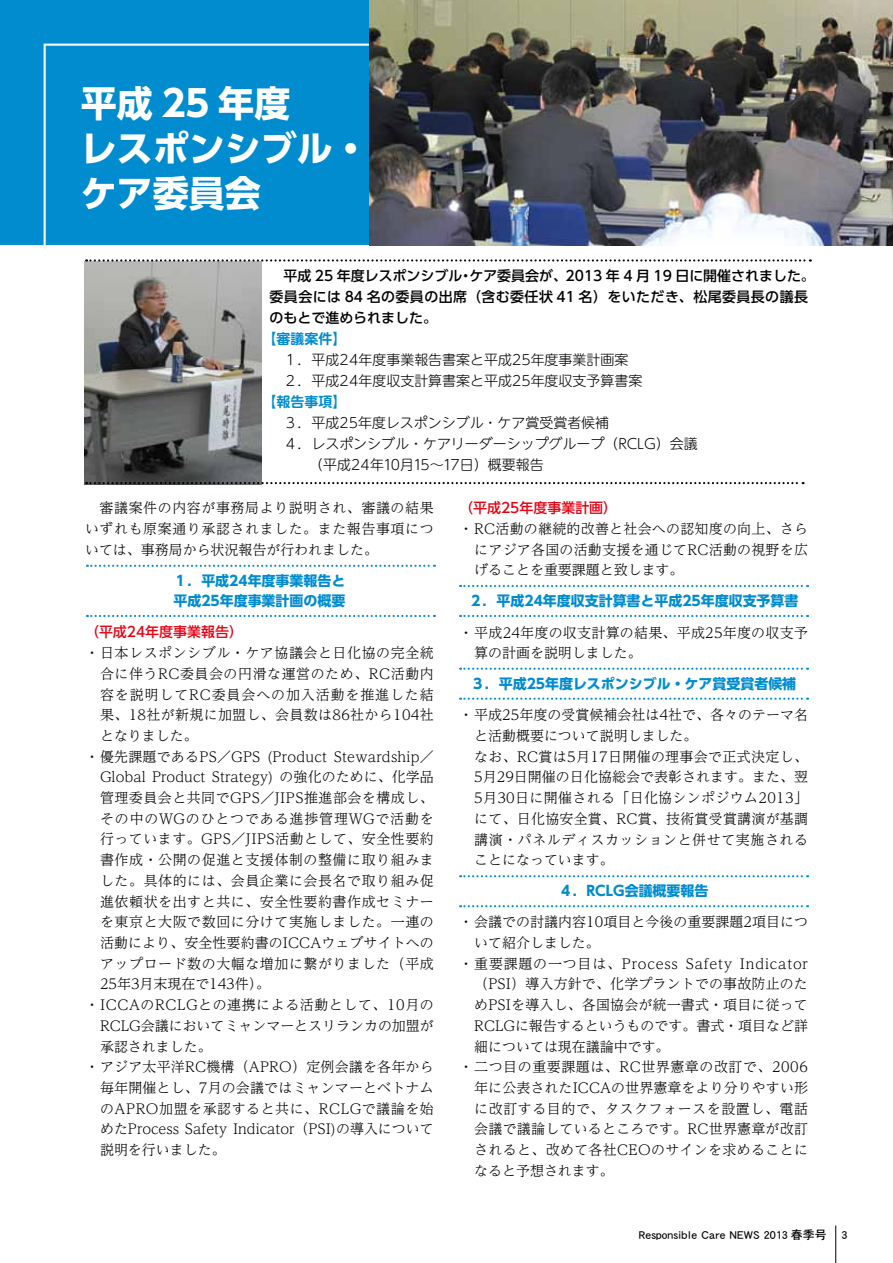
<style>
.page{position:relative;width:893px;height:1263px;background:#fff}
.page>*{position:absolute;margin:0;border:0;box-sizing:border-box;transform-origin:0 0}
.t1{font:700 36px/45px "UD Shin Go Pro";color:#fff}
.t2{font:300 13.95px/20.7px "UD Reimin Pro";letter-spacing:.02em;color:#000;text-align:justify}
.t3{font:300 13.95px "UD Reimin Pro";letter-spacing:.04em;color:#000}
.t4{font:300 13.95px "UD Reimin Pro";color:#000}
.t5{font:300 13.95px/21px "UD Shin M Go Pro";color:#000}
.t6{font:500 13.95px/21px "UD Shin Go Pro";color:#000}
.t7{font:700 13.95px/20.7px "UD Shin Go Pro";color:#008ccf}
.t8{font:300 13.95px "UD Reimin Pro";letter-spacing:.06em;color:#000}
.t9{font:500 13.95px "UD Shin Go Pro";color:#e60012}
.t10{font:300 13.95px "UD Reimin Pro";letter-spacing:.065em;color:#000}
.t11{font:700 13.95px "UD Shin M Go Pro De";color:#008ccf}
.t12{font:12px "DFHS Gothic Std W5";color:#000}
</style>
<div class="page">
<hr style="left:835px;top:1225px;width:1px;height:38px;background:#000">
<div style="left:0;top:0;width:391px;height:244px;background:#008ccf"></div>
<img style="left:84px;top:261px;width:177px;height:223px">
<svg style="left:398px;top:259px;width:413px;height:2px"></svg>
<svg style="left:86px;top:482px;width:718px;height:2px"></svg>
<svg style="left:460px;top:585px;width:348px;height:2px"></svg>
<svg style="left:460px;top:668px;width:348px;height:2px"></svg>
<svg style="left:460px;top:875px;width:348px;height:2px"></svg>
<svg style="left:87px;top:565px;width:348px;height:2px"></svg>
<svg style="left:87px;top:615px;width:348px;height:2px"></svg>
<svg style="left:460px;top:615px;width:348px;height:2px"></svg>
<svg style="left:460px;top:698px;width:348px;height:2px"></svg>
<svg style="left:460px;top:905px;width:348px;height:2px"></svg>
<svg style="left:43px;top:43px;width:355px;height:218px"></svg>
<img style="left:370px;top:0;width:523px;height:245px">
<h1 class="t1" style="left:81px;top:80px;width:290px">平成 25 年度<br>レスポンシブル・ケア委員会</h1>
<p class="t6" style="left:270px;top:265px;width:547px">　平成 25 年度レスポンシブル・ケア委員会が、2013 年 4 月 19 日に開催されました。委員会には 84 名の委員の出席（含む委任状 41 名）をいただき、松尾委員長の議長のもとで進められました。</p>
<p class="t11" style="left:263px;top:327px;width:85px">【審議案件】</p>
<p class="t5" style="left:270px;top:348px;width:374px">　１．平成２４年度事業報告書案と平成２５年度事業計画案　２．平成２４年度収支計算書案と平成２５年度収支予算書案</p>
<p class="t11" style="left:263px;top:390px;width:85px">【報告事項】</p>
<p class="t5" style="left:270px;top:411px;width:430px">　３．平成２５年度レスポンシブル・ケア賞受賞者候補<br>　４．レスポンシブル・ケアリーダーシップグループ（RCLG）会議　　　 （平成２４年１０月１５〜１７日）概要報告</p>
<p class="t2" style="left:85px;top:497px;width:350px">　審議案件の内容が事務局より説明され、審議の結果いずれも原案通り承認されました。また報告事項については、事務局から状況報告が行われました。</p>
<p class="t7" style="left:173px;top:569px;width:173px">１．平成24年度事業報告と平成25年度事業計画の概要</p>
<p class="t9" style="left:85px;top:621px;width:159px">（平成24年度事業報告）</p>
<p class="t3" style="left:85px;top:641px;width:350px">・ 日本レスポンシブル・ケア協議会と日化協の完全統</p>
<p class="t3" style="left:100px;top:662px;width:335px">合に伴うRC委員会の円滑な運営のため、RC活動内</p>
<p class="t10" style="left:100px;top:683px;width:335px">容を説明してRC委員会への加入活動を推進した結</p>
<p class="t2" style="left:100px;top:704px;width:335px">果、18社が新規に加盟し、会員数は86社から104社</p>
<p class="t2" style="left:100px;top:725px;width:99px">となりました。</p>
<p class="t2" style="left:85px;top:745px;width:350px">・ 優先課題であるPS／GPS (Product Stewardship／</p>
<p class="t2" style="left:100px;top:766px;width:335px">Global Product Strategy) の強化のために、化学品</p>
<p class="t2" style="left:100px;top:787px;width:335px">管理委員会と共同でGPS／JIPS推進部会を構成し、</p>
<p class="t8" style="left:100px;top:807px;width:335px">その中のＷＧのひとつである進捗管理ＷＧで活動を</p>
<p class="t2" style="left:100px;top:828px;width:335px">行っています。GPS／JIPS活動として、安全性要約</p>
<p class="t3" style="left:100px;top:848px;width:335px">書作成・公開の促進と支援体制の整備に取り組みま</p>
<p class="t3" style="left:100px;top:869px;width:335px">した。具体的には、会員企業に会長名で取り組み促</p>
<p class="t3" style="left:100px;top:890px;width:335px">進依頼状を出すと共に、安全性要約書作成セミナー</p>
<p class="t3" style="left:100px;top:911px;width:335px">を東京と大阪で数回に分けて実施しました。一連の</p>
<p class="t2" style="left:100px;top:932px;width:335px">活動により、安全性要約書のICCAウェブサイトへの</p>
<p class="t3" style="left:100px;top:952px;width:335px">アップロード数の大幅な増加に繋がりました（平成</p>
<p class="t4" style="left:100px;top:973px;width:172px">25年3月末現在で143件）。</p>
<p class="t3" style="left:85px;top:993px;width:350px">・ ICCAのRCLGとの連携による活動として、10月の</p>
<p class="t4" style="left:100px;top:1014px;width:335px">RCLG会議においてミャンマーとスリランカの加盟が</p>
<p class="t4" style="left:100px;top:1035px;width:113px">承認されました。</p>
<p class="t2" style="left:85px;top:1056px;width:350px">・ アジア太平洋RC機構（APRO）定例会議を各年から</p>
<p class="t2" style="left:100px;top:1077px;width:335px">毎年開催とし、7月の会議ではミャンマーとベトナム</p>
<p class="t3" style="left:100px;top:1097px;width:335px">のAPRO加盟を承認すると共に、RCLGで議論を始</p>
<p class="t4" style="left:100px;top:1118px;width:335px">めたProcess Safety Indicator（PSI)の導入について</p>
<p class="t4" style="left:100px;top:1138px;width:127px">説明を行いました。</p>
<p class="t9" style="left:459px;top:497px;width:159px">（平成25年度事業計画）</p>
<p class="t2" style="left:474px;top:518px;width:335px;text-indent:-15px">・ RC活動の継続的改善と社会への認知度の向上、さらにアジア各国の活動支援を通じてRC活動の視野を広げることを重要課題と致します。</p>
<p class="t7" style="left:469px;top:590px;width:331px">２．平成24年度収支計算書と平成25年度収支予算書</p>
<p class="t2" style="left:474px;top:621px;width:335px;text-indent:-15px">・ 平成24年度の収支計算の結果、平成25年度の収支予算の計画を説明しました。</p>
<p class="t7" style="left:471px;top:673px;width:327px">３．平成25年度レスポンシブル・ケア賞受賞者候補</p>
<p class="t2" style="left:474px;top:704px;width:335px;text-align:left;text-indent:-15px">・ 平成25年度の受賞候補会社は4社で、各々のテーマ名と活動概要について説明しました。<br>なお、RC賞は5月17日開催の理事会で正式決定し、<br>5月29日開催の日化協総会で表彰されます。また、翌<br>5月30日に開催される「日化協シンポジウム2013」にて、日化協安全賞、RC賞、技術賞受賞講演が基調講演・パネルディスカッションと併せて実施されることになっています。</p>
<p class="t7" style="left:559px;top:880px;width:151px">４．RCLG会議概要報告</p>
<p class="t2" style="left:459px;top:911px;width:350px">・ 会議での討議内容10項目と今後の重要課題2項目につ</p>
<p class="t4" style="left:474px;top:931px;width:127px">いて紹介しました。</p>
<p class="t8" style="left:459px;top:952px;width:350px">・ 重要課題の一つ目は、Process Safety Indicator</p>
<p class="t2" style="left:474px;top:973px;width:335px">（PSI）導入方針で、化学プラントでの事故防止のた</p>
<p class="t2" style="left:474px;top:994px;width:335px">めPSIを導入し、各国協会が統一書式・項目に従って</p>
<p class="t4" style="left:474px;top:1014px;width:335px">RCLGに報告するというものです。書式・項目など詳</p>
<p class="t4" style="left:474px;top:1035px;width:197px">細については現在議論中です。</p>
<p class="t3" style="left:459px;top:1056px;width:350px">・ 二つ目の重要課題は、RC世界憲章の改訂で、2006</p>
<p class="t2" style="left:474px;top:1077px;width:335px">年に公表されたICCAの世界憲章をより分りやすい形</p>
<p class="t3" style="left:474px;top:1097px;width:335px">に改訂する目的で、タスクフォースを設置し、電話</p>
<p class="t2" style="left:474px;top:1118px;width:335px">会議で議論しているところです。RC世界憲章が改訂</p>
<p class="t2" style="left:474px;top:1139px;width:335px">されると、改めて各社CEOのサインを求めることに</p>
<p class="t4" style="left:474px;top:1159px;width:141px">なると予想されます。</p>
<p class="t12" style="left:639px;top:1228px;width:210px">Responsible Care NEWS 2013 春季号 3</p>
</div>
